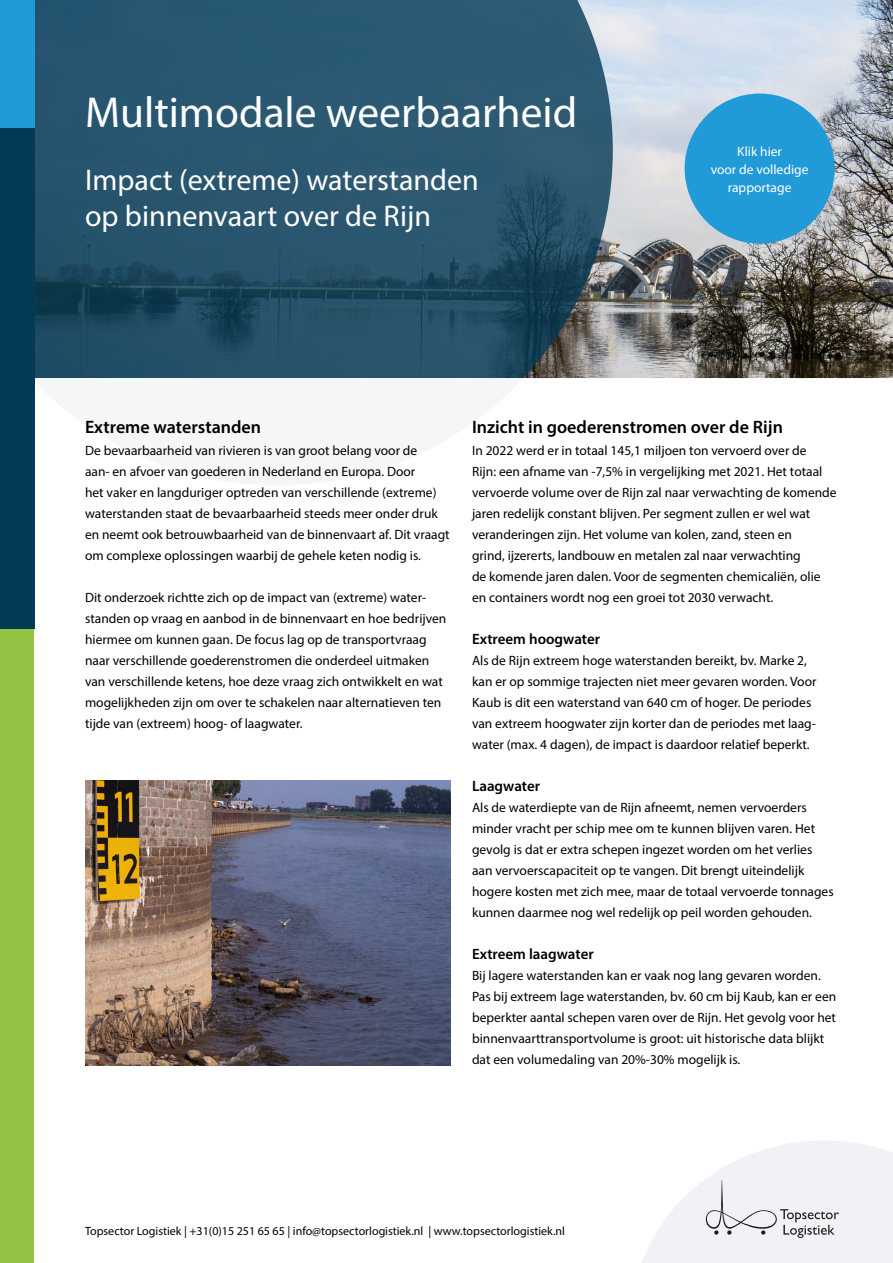
<style>
.page{position:relative;width:893px;height:1263px;background:#fff}
.page>*{position:absolute;margin:0;border:0;box-sizing:border-box;transform-origin:0 0}
.t1{font:43.5px "Myriad Pro";color:#fff}
.t2{font:30px/36px "Myriad Pro";color:#fff}
.t3{font:600 18px "Myriad Pro";color:#000}
.t4{font:600 15px "Myriad Pro";color:#000}
.t5{font:13.5px/21px "Myriad Pro";color:#000}
.t6{font:13.5px/18px "Myriad Pro";color:#fff;text-align:center}
.t7{font:12px "Myriad Pro";color:#000}
</style>
<div class="page">
<div style="left:0;top:629px;width:34px;height:634px;background:#94c242"></div>
<img style="left:613px;top:0;width:280px;height:378px">
<svg style="left:34px;top:0;width:579px;height:378px;background:#2a556d"></svg>
<div style="left:0;top:128px;width:34px;height:501px;background:#043a56"></div>
<div style="left:0;top:0;width:34px;height:128px;background:#209bd8"></div>
<div style="left:685px;top:94px;width:150px;height:150px;background:#209bd8;border-radius:50%"></div>
<img style="left:85px;top:780px;width:366px;height:285px">
<svg style="left:642px;top:1141px;width:251px;height:122px"></svg>
<h1 class="t1" style="left:85px;top:86px;width:494px">Multimodale weerbaarheid</h1>
<h2 class="t2" style="left:85px;top:162px;width:395px">Impact (extreme) waterstanden op binnenvaart over de Rijn</h2>
<p class="t6" style="left:711px;top:142px;width:99px">Klik hier<br>voor de volledige rapportage</p>
<h3 class="t3" style="left:85px;top:416px;width:178px">Extreme waterstanden</h3>
<p class="t5" style="left:85px;top:439px;width:366px">De bevaarbaarheid van rivieren is van groot belang voor de<br>aan- en afvoer van goederen in Nederland en Europa. Door<br>het vaker en langduriger optreden van verschillende (extreme) waterstanden staat de bevaarbaarheid steeds meer onder druk en neemt ook betrouwbaarheid van de binnenvaart af. Dit vraagt om complexe oplossingen waarbij de gehele keten nodig is.</p>
<p class="t5" style="left:85px;top:586px;width:363px">Dit onderzoek richtte zich op de impact van (extreme) water&shy;standen op vraag en aanbod in de binnenvaart en hoe bedrijven hiermee om kunnen gaan. De focus lag op de transportvraag naar verschillende goederenstromen die onderdeel uitmaken van verschillende ketens, hoe deze vraag zich ontwikkelt en wat mogelijkheden zijn om over te schakelen naar alternatieven ten tijde van (extreem) hoog- of laagwater.</p>
<h3 class="t3" style="left:472px;top:416px;width:312px">Inzicht in goederenstromen over de Rijn</h3>
<p class="t5" style="left:472px;top:439px;width:366px">In 2022 werd er in totaal 145,1 miljoen ton vervoerd over de<br>Rijn: een afname van -7,5% in vergelijking met 2021. Het totaal vervoerde volume over de Rijn zal naar verwachting de komende jaren redelijk constant blijven. Per segment zullen er wel wat veranderingen zijn. Het volume van kolen, zand, steen en<br>grind, ijzererts, landbouw en metalen zal naar verwachting<br>de komende jaren dalen. Voor de segmenten chemicaliën, olie en containers wordt nog een groei tot 2030 verwacht.</p>
<p class="t4" style="left:472px;top:629px;width:130px">Extreem hoogwater</p>
<p class="t5" style="left:472px;top:649px;width:346px">Als de Rijn extreem hoge waterstanden bereikt, bv. Marke 2, kan er op sommige trajecten niet meer gevaren worden. Voor Kaub is dit een waterstand van 640 cm of hoger. De periodes van extreem hoogwater zijn korter dan de periodes met laag&shy;water (max. 4 dagen), de impact is daardoor relatief beperkt.</p>
<p class="t4" style="left:472px;top:776px;width:70px">Laagwater</p>
<p class="t5" style="left:472px;top:796px;width:363px">Als de waterdiepte van de Rijn afneemt, nemen vervoerders minder vracht per schip mee om te kunnen blijven varen. Het gevolg is dat er extra schepen ingezet worden om het verlies aan vervoerscapaciteit op te vangen. Dit brengt uiteindelijk hogere kosten met zich mee, maar de totaal vervoerde tonnages kunnen daarmee nog wel redelijk op peil worden gehouden.</p>
<p class="t4" style="left:472px;top:944px;width:123px">Extreem laagwater</p>
<p class="t5" style="left:472px;top:964px;width:366px">Bij lagere waterstanden kan er vaak nog lang gevaren worden.<br>Pas bij extreem lage waterstanden, bv. 60 cm bij Kaub, kan er een beperkter aantal schepen varen over de Rijn. Het gevolg voor het binnenvaarttransportvolume is groot: uit historische data blijkt dat een volumedaling van 20%-30% mogelijk is.</p>
<p class="t7" style="left:85px;top:1223px;width:481px">Topsector Logistiek | +31(0)15 251 65 65 | info@topsectorlogistiek.nl | www.topsectorlogistiek.nl</p>
</div>
